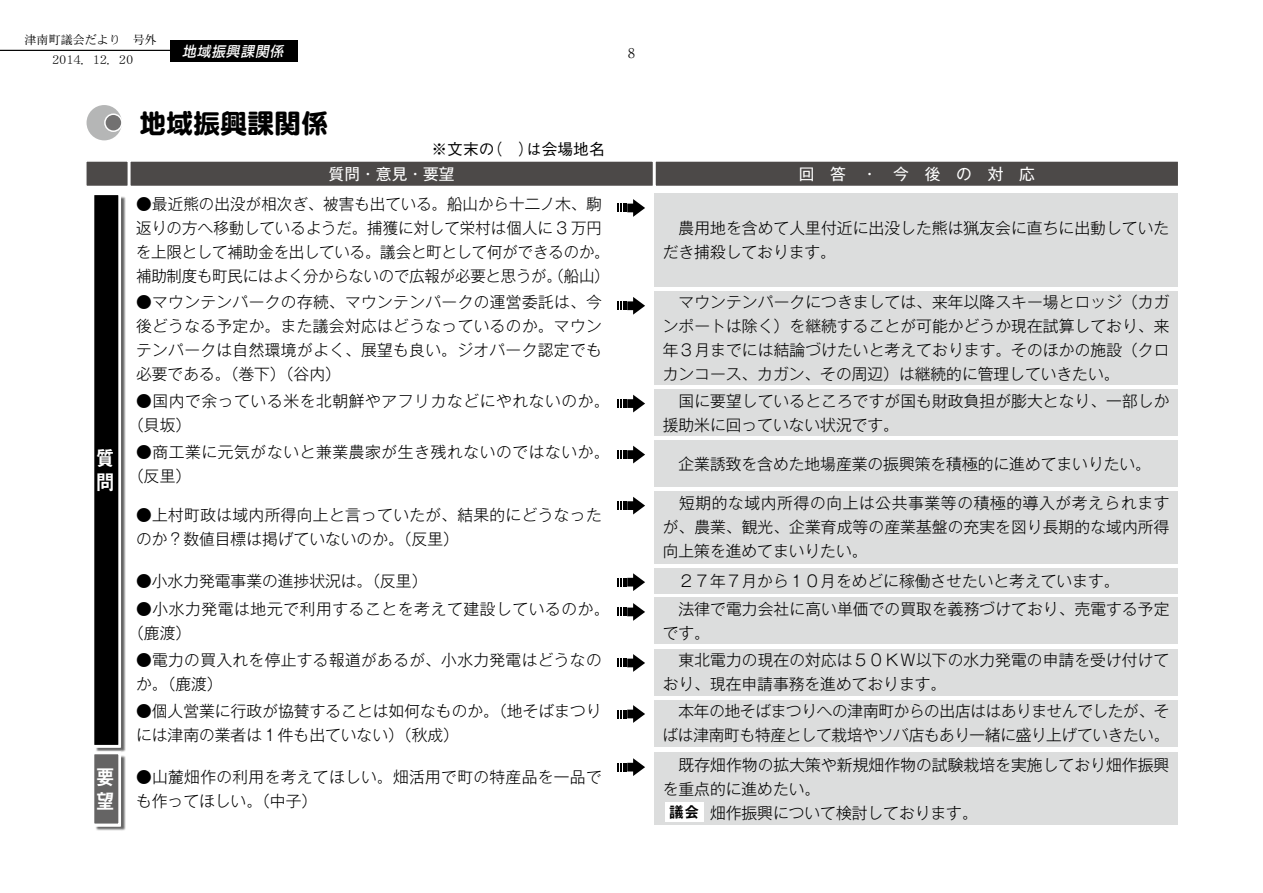
<style>
.page{position:relative;width:1263px;height:893px;background:#fff}
.page>*{position:absolute;margin:0;border:0;box-sizing:border-box;transform-origin:0 0}
.t1{font:27px "DF Maru Gothic SB WING RKSJ H";color:#000}
.t2{font:21px/24px "Midashi Go Pro MB31";color:#fff;scale:.9 1}
.t3{font:300 15.75px/24px "Gothic MB101 Pro";letter-spacing:.005em;color:#000}
.t4{font:300 15.75px/24px "Gothic MB101 Pro";letter-spacing:.04em;color:#000}
.t5{font:300 15.75px/24px "Gothic MB101 Pro";letter-spacing:-.015em;color:#000;text-align:right}
.t6{font:15.75px "Gothic MB101 Pro";letter-spacing:1em;color:#fff}
.t7{font:500 15.75px "Gothic BBB Pro";color:#000}
.t8{font:15.75px "Midashi Go Pro MB31";color:#000}
.t9{font:italic 15px "Rg NOW GB 90 ms RKSJ H";color:#fff;scale:.95 1}
.t10{font:300 13.5px "Ryumin Pro";color:#000}
.t11{font:12px/19.5px "DFHS Mincho W3 WINP RKSJ H";color:#000;text-align:center}
</style>
<div class="page">
<hr style="left:0;top:50px;width:170px;height:1px;background:#000">
<div style="left:170px;top:40px;width:128px;height:21px;background:#000"></div>
<div style="left:85px;top:160px;width:44px;height:27px;background:#4c4948;border:2px solid #fff"></div>
<div style="left:130px;top:161px;width:523px;height:25px;background:#4c4948"></div>
<div style="left:129px;top:160px;width:525px;height:27px;border:2px solid #fff"></div>
<div style="left:655px;top:161px;width:524px;height:25px;background:#4c4948"></div>
<div style="left:654px;top:160px;width:525px;height:27px;border:2px solid #fff"></div>
<svg style="left:618px;top:603px;width:27px;height:18px"></svg>
<svg style="left:618px;top:654px;width:27px;height:18px"></svg>
<svg style="left:618px;top:705px;width:27px;height:18px"></svg>
<svg style="left:618px;top:758px;width:27px;height:18px"></svg>
<svg style="left:618px;top:199px;width:27px;height:18px"></svg>
<svg style="left:618px;top:297px;width:27px;height:18px"></svg>
<svg style="left:618px;top:395px;width:27px;height:17px"></svg>
<svg style="left:618px;top:446px;width:27px;height:17px"></svg>
<svg style="left:618px;top:573px;width:27px;height:18px"></svg>
<svg style="left:618px;top:497px;width:27px;height:17px"></svg>
<div style="left:654px;top:598px;width:524px;height:46px;background:#dcdddd"></div>
<div style="left:654px;top:649px;width:524px;height:46px;background:#dcdddd"></div>
<div style="left:654px;top:700px;width:524px;height:46px;background:#dcdddd"></div>
<div style="left:654px;top:753px;width:524px;height:72px;background:#dcdddd"></div>
<div style="left:654px;top:194px;width:524px;height:93px;background:#dcdddd"></div>
<div style="left:654px;top:291px;width:524px;height:94px;background:#dcdddd"></div>
<div style="left:654px;top:389px;width:524px;height:47px;background:#dcdddd"></div>
<div style="left:654px;top:440px;width:524px;height:47px;background:#dcdddd"></div>
<div style="left:654px;top:568px;width:524px;height:25px;background:#dcdddd"></div>
<div style="left:654px;top:491px;width:524px;height:73px;background:#dcdddd"></div>
<div style="left:95px;top:196px;width:31px;height:557px;background:#000;opacity:.6"></div>
<div style="left:91px;top:192px;width:30px;height:556px;background:#fff"></div>
<div style="left:94px;top:194px;width:25px;height:552px;background:#000"></div>
<div style="left:93px;top:194px;width:27px;height:552px;border:2px solid #fff"></div>
<div style="left:95px;top:755px;width:31px;height:76px;background:#000;opacity:.6"></div>
<div style="left:91px;top:751px;width:30px;height:75px;background:#fff"></div>
<div style="left:94px;top:753px;width:25px;height:71px;background:#656464"></div>
<div style="left:93px;top:753px;width:27px;height:72px;border:2px solid #fff"></div>
<div style="left:665px;top:802px;width:38px;height:19px;background:#fff"></div>
<div style="left:87px;top:105px;width:35px;height:35px;background:#b5b6b6;border-radius:50%"></div>
<div style="left:105px;top:114px;width:17px;height:17px;background:#727171;border-radius:50%"></div>
<div style="left:104px;top:113px;width:19px;height:19px;border:2px solid #fff;border-radius:50%"></div>
<p class="t11" style="left:25px;top:30px;width:134px">津南町議会だより　号外<br>2014．12．20</p>
<p class="t9" style="left:182px;top:43px;width:112px">地域振興課関係</p>
<h1 class="t1" style="left:139px;top:110px;width:190px">地域振興課関係</h1>
<p class="t10" style="left:628px;top:43px;width:8px">8</p>
<p class="t7" style="left:431px;top:137px;width:175px">※文末の（　）は会場地名</p>
<h2 class="t2" style="left:96px;top:444px;width:22px">質問</h2>
<h2 class="t2" style="left:96px;top:762px;width:22px">要望</h2>
<p class="t6" style="left:329px;top:161px;width:127px">質問・意見・要望</p>
<p class="t6" style="left:799px;top:161px;width:238px">回答・今後の対応</p>
<p class="t3" style="left:136px;top:190px;width:475px">●最近熊の出没が相次ぎ、被害も出ている。船山から十二ノ木、駒返りの方へ移動しているようだ。捕獲に対して栄村は個人に 3 万円を上限として補助金を出している。議会と町として何ができるのか。補助制度も町民にはよく分からないので広報が必要と思うが。（船山）</p>
<p class="t3" style="left:136px;top:288px;width:467px;text-align:justify">●マウンテンパークの存続、マウンテンパークの運営委託は、今後どうなる予定か。また議会対応はどうなっているのか。マウンテンパークは自然環境がよく、展望も良い。ジオパーク認定でも必要である。（巻下）（谷内）</p>
<p class="t4" style="left:128px;top:386px;width:483px;text-indent:8px">●国内で余っている米を北朝鮮やアフリカなどにやれないのか。（貝坂）</p>
<p class="t4" style="left:128px;top:437px;width:483px;text-indent:8px">●商工業に元気がないと兼業農家が生き残れないのではないか。（反里）</p>
<p class="t3" style="left:136px;top:501px;width:467px">●上村町政は域内所得向上と言っていたが、結果的にどうなったのか？数値目標は掲げていないのか。（反里）</p>
<p class="t3" style="left:136px;top:566px;width:293px">●小水力発電事業の進捗状況は。（反里）</p>
<p class="t4" style="left:128px;top:595px;width:483px;text-indent:8px">●小水力発電は地元で利用することを考えて建設しているのか。（鹿渡）</p>
<p class="t3" style="left:136px;top:646px;width:467px">●電力の買入れを停止する報道があるが、小水力発電はどうなのか。（鹿渡）</p>
<p class="t3" style="left:136px;top:697px;width:467px">●個人営業に行政が協賛することは如何なものか。（地そばまつりには津南の業者は１件も出ていない）（秋成）</p>
<p class="t3" style="left:136px;top:763px;width:467px">●山麓畑作の利用を考えてほしい。畑活用で町の特産品を一品でも作ってほしい。（中子）</p>
<p class="t3" style="left:663px;top:214px;width:508px">　農用地を含めて人里付近に出没した熊は猟友会に直ちに出動していただき捕殺しております。</p>
<p class="t3" style="left:663px;top:288px;width:508px;text-align:justify">　マウンテンパークにつきましては、来年以降スキー場とロッジ（カガンポートは除く）を継続することが可能かどうか現在試算しており、来年３月までには結論づけたいと考えております。そのほかの施設（クロカンコース、カガン、その周辺）は継続的に管理していきたい。</p>
<p class="t3" style="left:663px;top:386px;width:508px">　国に要望しているところですが国も財政負担が膨大となり、一部しか援助米に回っていない状況です。</p>
<p class="t3" style="left:663px;top:449px;width:490px">　企業誘致を含めた地場産業の振興策を積極的に進めてまいりたい。</p>
<p class="t3" style="left:663px;top:489px;width:508px;text-align:justify">　短期的な域内所得の向上は公共事業等の積極的導入が考えられますが、農業、観光、企業育成等の産業基盤の充実を図り長期的な域内所得向上策を進めてまいりたい。</p>
<p class="t3" style="left:663px;top:566px;width:458px">　２７年７月から１０月をめどに稼働させたいと考えています。</p>
<p class="t3" style="left:663px;top:595px;width:508px">　法律で電力会社に高い単価での買取を義務づけており、売電する予定です。</p>
<p class="t3" style="left:663px;top:646px;width:508px">　東北電力の現在の対応は５０ＫＷ以下の水力発電の申請を受け付けており、現在申請事務を進めております。</p>
<p class="t5" style="left:662px;top:697px;width:508px">本年の地そばまつりへの津南町からの出店ははありませんでしたが、そばは津南町も特産として栽培やソバ店もあり一緒に盛り上げていきたい。</p>
<p class="t3" style="left:663px;top:751px;width:508px">　既存畑作物の拡大策や新規畑作物の試験栽培を実施しており畑作振興を重点的に進めたい。<br>　　　畑作振興について検討しております。</p>
<p class="t8" style="left:669px;top:799px;width:32px">議会</p>
</div>
